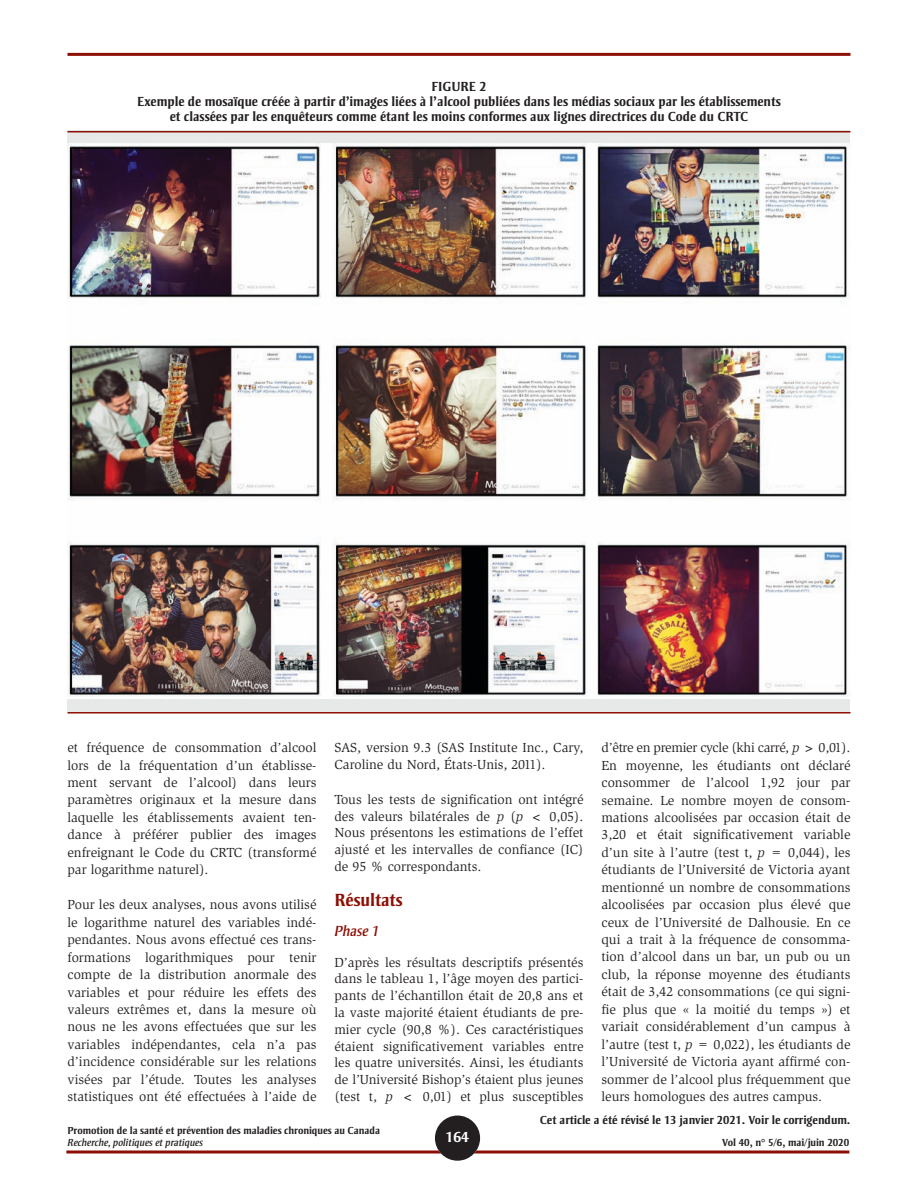
<style>
.page{position:relative;width:918px;height:1188px;background:#fff}
.page>*{position:absolute;margin:0;border:0;box-sizing:border-box;transform-origin:0 0}
.t1{font:700 18px "Strayhorn MT Std";color:#8c0f05}
.t2{font:italic 15px "Strayhorn MT Std";color:#8c0f05}
.t3{font:700 15px "Strayhorn MT Std";color:#fff}
.BODY{font:13.5px/17.4px "Slimbach Std";color:#231f20;text-align:justify}
.Tableau_titre{font:700 13.5px/15px "Strayhorn MT Std";color:#231f20;text-align:center}
.t4{font:700 12px "Strayhorn MT Std";color:#231f20}
.t5{font:700 10.5px "Strayhorn MT Std";color:#231f20}
.t6{font:italic 10.5px "Strayhorn MT Std";color:#231f20}
.s1{color:#222221}
.s2{font-style:italic}
</style>
<div class="page">
<svg style="left:66px;top:1150px;width:783px;height:4px;background:#a84a43"></svg>
<hr style="left:68px;top:53px;width:782px;height:3px;background:#8c0f05">
<div style="left:435px;top:1116px;width:45px;height:45px;background:#231f20;border-radius:50%"></div>
<div style="left:68px;top:131px;width:782px;height:581px;background:#e7e8e8"></div>
<hr style="left:68px;top:131px;width:782px;height:1px;background:#8c0f05">
<hr style="left:68px;top:712px;width:782px;height:2px;background:#8c0f05">
<img style="left:68px;top:144px;width:782px;height:555px">
<p class="Tableau_titre" style="left:137px;top:79px;width:645px">FIGURE 2<br>Exemple de mosaïque créée à partir d’images liées à l’alcool publiées dans les médias sociaux par les établissements et classées par les enquêteurs comme étant les moins conformes aux lignes directrices du Code du CRTC</p>
<p class="BODY" style="left:68px;top:739px;width:251px">et fréquence de consommation d’alcool lors de la fréquentation d’un établisse&shy;ment servant de l’alcool) dans leurs paramètres originaux et la mesure dans laquelle les établissements avaient ten&shy;dance à préférer publier des images enfreignant le Code du CRTC (transformé par logarithme naturel).</p>
<p class="BODY" style="left:68px;top:896px;width:251px">Pour les deux analyses, nous avons utilisé le logarithme naturel des variables indé&shy;pendantes. Nous avons effectué ces trans&shy;formations logarithmiques pour tenir compte de la distribution anormale des variables et pour réduire les effets des valeurs extrêmes et, dans la mesure où nous ne les avons <span class="s1">effectuées que sur les variables indépendantes, cela n’a pas d’incidence considérable sur les relations visées par l’étude.</span> Toutes les analyses statistiques ont été effectuées à l’aide de</p>
<p class="BODY" style="left:334px;top:739px;width:251px;line-height:16.8px">SAS, version 9.3 (SAS Institute Inc., Cary,<br>Caroline du Nord, États-Unis, 2011).</p>
<p class="BODY" style="left:334px;top:791px;width:251px;line-height:16.8px">Tous les tests de signification ont intégré des valeurs bilatérales de <span class="s2">p</span> (<span class="s2">p</span> &lt; 0,05).<br>Nous présentons les estimations de l’effet ajusté et les intervalles de confiance (IC) de 95 % correspondants.</p>
<h2 class="t1" style="left:334px;top:889px;width:70px">Résultats</h2>
<h3 class="t2" style="left:334px;top:923px;width:47px">Phase 1</h3>
<p class="BODY" style="left:334px;top:954px;width:251px;line-height:16.8px">D’après les résultats descriptifs présentés dans le tableau 1, l’âge moyen des partici&shy;pants de l’échantillon était de 20,8 ans et la vaste majorité étaient étudiants de pre&shy;mier cycle (90,8 %). Ces caractéristiques étaient significativement variables entre les quatre universités. Ainsi, les étudiants de l’Université Bishop’s étaient plus jeunes (test t, <span class="s2">p</span> &lt; 0,01) et plus susceptibles</p>
<p class="BODY" style="left:602px;top:739px;width:251px">d’être en premier cycle (khi carré, <span class="s2">p</span> &gt; 0,01).<br>En moyenne, les étudiants ont déclaré consommer de l’alcool 1,92 jour par semaine. Le nombre moyen de consom&shy;mations alcoolisées par occasion était de 3,20 et était significativement variable d’un site à l’autre (test t, <span class="s2">p</span> = 0,044), les étudiants de l’Université de Victoria ayant mentionné un nombre de consommations alcoolisées par occasion plus élevé que ceux de l’Université de Dalhousie. En ce qui a trait à la fréquence de consomma&shy;tion d’alcool dans un bar, un pub ou un club, la réponse moyenne des étudiants était de 3,42 consommations (ce qui signi&shy;fie plus que « la moitié du temps ») et variait considérablement d’un campus à l’autre (test t, <span class="s2">p</span> = 0,022), les étudiants de l’Université de Victoria ayant affirmé con&shy;sommer de l’alcool plus fréquemment que leurs homologues des autres campus.</p>
<p class="t4" style="left:540px;top:1113px;width:312px">Cet article a été révisé le 13 janvier 2021. Voir le corrigendum.</p>
<p class="t5" style="left:68px;top:1125px;width:314px">Promotion de la santé et prévention des maladies chroniques au Canada</p>
<p class="t6" style="left:68px;top:1137px;width:137px">Recherche, politiques et pratiques</p>
<p class="t5" style="left:722px;top:1137px;width:129px">Vol 40, n° 5/6, mai/juin 2020</p>
<p class="t3" style="left:446px;top:1128px;width:25px">164</p>
</div>
